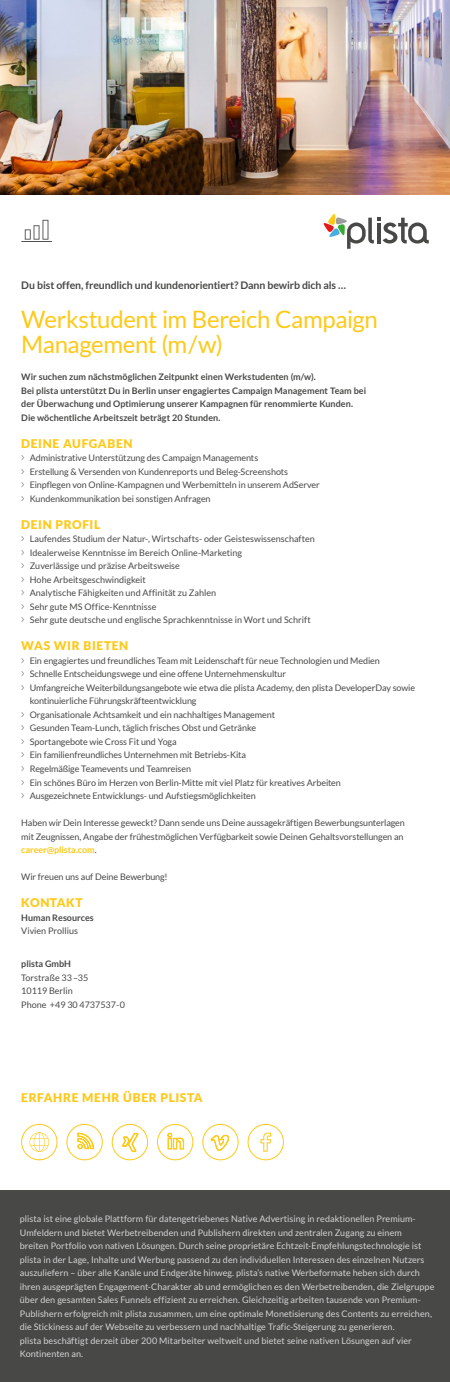
<style>
.page{position:relative;width:450px;height:1382px;background:#fff}
.page>*{position:absolute;margin:0;border:0;box-sizing:border-box;transform-origin:0 0}
.t1{font:24px/25.5px "Lato";letter-spacing:-.015em;color:#fec919}
.t2{font:900 12px "Lato";letter-spacing:.055em;color:#fec919}
.t3{font:700 10.5px "Lato";letter-spacing:-.01em;color:#484847}
.t4{font:9px/13.5px "Lato";letter-spacing:-.01em;color:#484847}
.t5{font:9px/13.5px "Lato";letter-spacing:.005em;color:#d2d3d2}
.t6{font:700 9px/13.5px "Lato";color:#484847}
.s1{font-family:"Myriad Pro";font-weight:300;font-size:13.5px;color:#696c70}
.s2{font-weight:700;color:#fec919}
</style>
<div class="page">
<img style="left:0;top:0;width:450px;height:194px">
<svg style="left:324px;top:214px;width:105px;height:35px"></svg>
<hr style="left:21px;top:241px;width:31px;height:1px;background:#484847">
<svg style="left:25px;top:220px;width:23px;height:20px"></svg>
<div style="left:0;top:1191px;width:450px;height:191px;background:#484847"></div>
<div style="left:248px;top:1124px;width:36px;height:36px;border:1px solid #fec919;border-radius:50%"></div>
<svg style="left:260px;top:1132px;width:11px;height:19px"></svg>
<div style="left:67px;top:1124px;width:36px;height:36px;border:1px solid #fec919;border-radius:50%"></div>
<svg style="left:78px;top:1132px;width:16px;height:17px"></svg>
<div style="left:21px;top:1124px;width:36px;height:36px;border:1px solid #fec919;border-radius:50%"></div>
<svg style="left:30px;top:1132px;width:19px;height:19px"></svg>
<div style="left:202px;top:1124px;width:37px;height:36px;border:1px solid #fec919;border-radius:50%"></div>
<svg style="left:211px;top:1135px;width:18px;height:15px"></svg>
<div style="left:112px;top:1124px;width:36px;height:36px;border:1px solid #fec919;border-radius:50%"></div>
<svg style="left:122px;top:1133px;width:16px;height:18px"></svg>
<div style="left:157px;top:1124px;width:36px;height:36px;border:1px solid #fec919;border-radius:50%"></div>
<svg style="left:168px;top:1133px;width:16px;height:16px"></svg>
<p class="t3" style="left:21px;top:279px;width:326px">Du bist offen, freundlich und kundenorientiert? Dann bewirb dich als …</p>
<h1 class="t1" style="left:21px;top:306px;width:358px">Werkstudent im Bereich Campaign<br>Management (m/w)</h1>
<p class="t6" style="left:21px;top:370px;width:346px">Wir suchen zum nächstmöglichen Zeitpunkt einen Werkstudenten (m/w).<br>Bei plista unterstützt Du in Berlin unser engagiertes Campaign Management Team bei der Überwachung und Optimierung unserer Kampagnen für renommierte Kunden.<br>Die wöchentliche Arbeitszeit beträgt 20 Stunden.</p>
<h2 class="t2" style="left:21px;top:436px;width:113px">DEINE AUFGABEN</h2>
<p class="t4" style="left:21px;top:451px;width:300px"><span class="s1">›</span> Administrative Unterstützung des Campaign Managements<br><span class="s1">›</span> Erstellung &amp; Versenden von Kundenreports und Beleg-Screenshots<br><span class="s1">›</span> Einpflegen von Online-Kampagnen und Werbemitteln in unserem AdServer <span class="s1">›</span> Kundenkommunikation bei sonstigen Anfragen</p>
<h2 class="t2" style="left:21px;top:517px;width:81px">DEIN PROFIL</h2>
<p class="t4" style="left:21px;top:532px;width:295px"><span class="s1">›</span> Laufendes Studium der Natur-, Wirtschafts- oder Geisteswissenschaften <span class="s1">›</span> Idealerweise Kenntnisse im Bereich Online-Marketing<br><span class="s1">›</span> Zuverlässige und präzise Arbeitsweise<br><span class="s1">›</span> Hohe Arbeitsgeschwindigkeit<br><span class="s1">›</span> Analytische Fähigkeiten und Affinität zu Zahlen<br><span class="s1">›</span> Sehr gute MS Office-Kenntnisse<br><span class="s1">›</span> Sehr gute deutsche und englische Sprachkenntnisse in Wort und Schrift</p>
<h2 class="t2" style="left:21px;top:639px;width:109px">WAS WIR BIETEN</h2>
<p class="t4" style="left:21px;top:654px;width:360px"><span class="s1">›</span> Ein engagiertes und freundliches Team mit Leidenschaft für neue Technologien und Medien</p>
<p class="t4" style="left:21px;top:667px;width:266px"><span class="s1">›</span> Schnelle Entscheidungswege und eine offene Unternehmenskultur</p>
<p class="t4" style="left:21px;top:681px;width:395px"><span class="s1">›</span> Umfangreiche Weiterbildungsangebote wie etwa die plista Academy, den plista DeveloperDay sowie</p>
<p class="t4" style="left:30px;top:694px;width:168px">kontinuierliche Führungskräfteentwicklung</p>
<p class="t4" style="left:21px;top:708px;width:255px"><span class="s1">›</span> Organisationale Achtsamkeit und ein nachhaltiges Management</p>
<p class="t4" style="left:21px;top:721px;width:236px"><span class="s1">›</span> Gesunden Team-Lunch, täglich frisches Obst und Getränke</p>
<p class="t4" style="left:21px;top:735px;width:157px"><span class="s1">›</span> Sportangebote wie Cross Fit und Yoga</p>
<p class="t4" style="left:21px;top:748px;width:226px"><span class="s1">›</span> Ein familienfreundliches Unternehmen mit Betriebs-Kita</p>
<p class="t4" style="left:21px;top:762px;width:171px"><span class="s1">›</span> Regelmäßige Teamevents und Teamreisen</p>
<p class="t4" style="left:21px;top:775px;width:321px"><span class="s1">›</span> Ein schönes Büro im Herzen von Berlin-Mitte mit viel Platz für kreatives Arbeiten</p>
<p class="t4" style="left:21px;top:789px;width:236px"><span class="s1">›</span> Ausgezeichnete Entwicklungs- und Aufstiegsmöglichkeiten</p>
<p class="t4" style="left:21px;top:816px;width:385px">Haben wir Dein Interesse geweckt? Dann sende uns Deine aussagekräftigen Bewerbungsunterlagen mit Zeugnissen, Angabe der frühestmöglichen Verfügbarkeit sowie Deinen Gehaltsvorstellungen an <span class="s2">career@plista.com</span>.</p>
<p class="t4" style="left:21px;top:870px;width:148px">Wir freuen uns auf Deine Bewerbung!</p>
<h2 class="t2" style="left:21px;top:895px;width:63px">KONTAKT</h2>
<p class="t6" style="left:21px;top:910px;width:74px">Human Resources</p>
<p class="t4" style="left:21px;top:924px;width:58px">Vivien Prollius</p>
<p class="t6" style="left:21px;top:957px;width:51px">plista GmbH</p>
<p class="t4" style="left:21px;top:970px;width:105px">Torstraße 33–35<br>10119 Berlin<br>Phone +49 30 4737537-0</p>
<h2 class="t2" style="left:21px;top:1090px;width:183px">ERFAHRE MEHR ÜBER PLISTA</h2>
<p class="t5" style="left:20px;top:1212px;width:416px">plista ist eine globale Plattform für datengetriebenes Native Advertising in redaktionellen Premium-Umfeldern und bietet Werbetreibenden und Publishern direkten und zentralen Zugang zu einem<br>breiten Portfolio von nativen Lösungen. Durch seine proprietäre Echtzeit-Empfehlungstechnologie ist plista in der Lage, Inhalte und Werbung passend zu den individuellen Interessen des einzelnen Nutzers auszuliefern – über alle Kanäle und Endgeräte hinweg. plista’s native Werbeformate heben sich durch ihren ausgeprägten Engagement-Charakter ab und ermöglichen es den Werbetreibenden, die Zielgruppe über den gesamten Sales Funnels effizient zu erreichen. Gleichzeitig arbeiten tausende von Premium-Publishern erfolgreich mit plista zusammen, um eine optimale Monetisierung des Contents zu erreichen, die Stickiness auf der Webseite zu verbessern und nachhaltige Trafic-Steigerung zu generieren.<br>plista beschäftigt derzeit über 200 Mitarbeiter weltweit und bietet seine nativen Lösungen auf vier Kontinenten an.</p>
</div>
